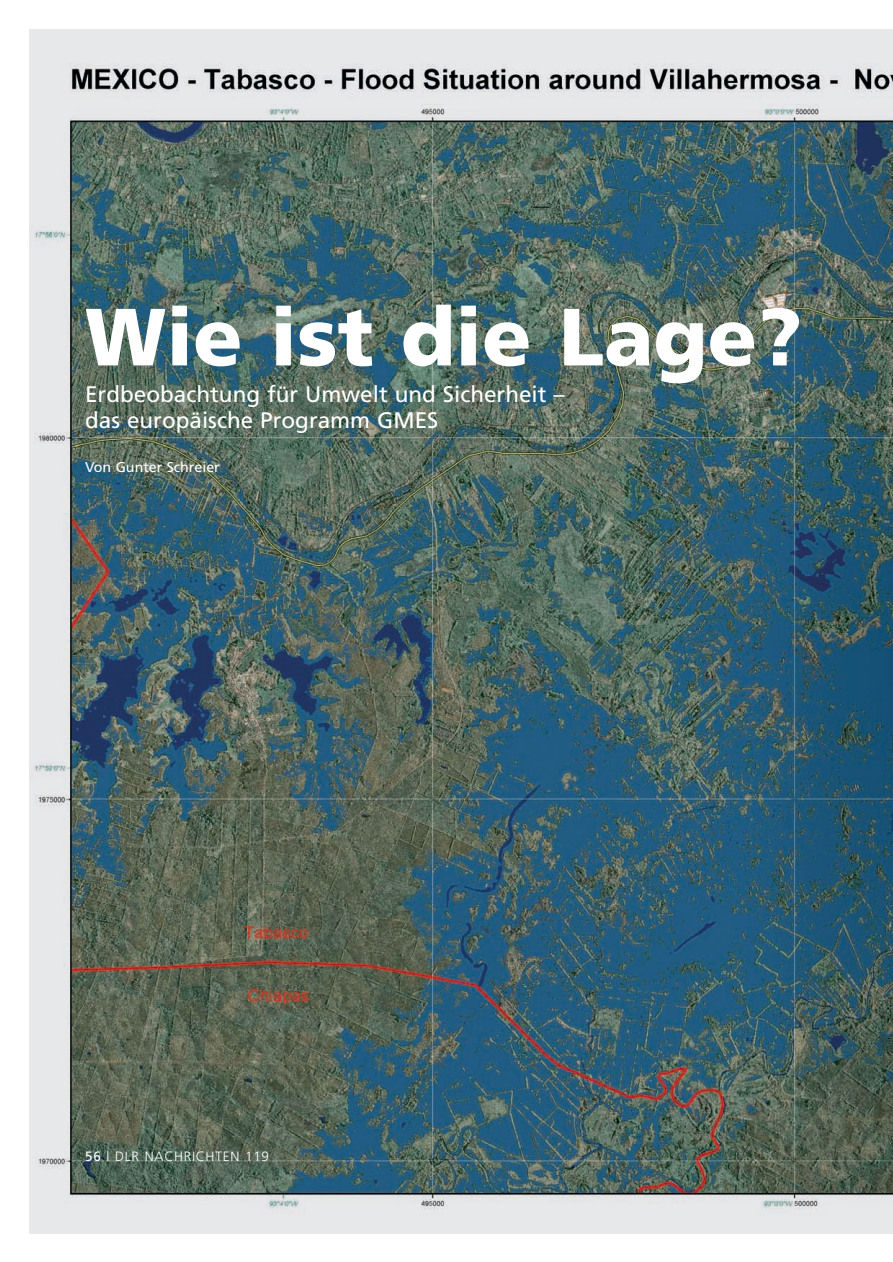
<style>
.page{position:relative;width:893px;height:1262px;background:#fff}
.page>*{position:absolute;margin:0;border:0;box-sizing:border-box;transform-origin:0 0}
.t1{font:900 81px "Frutiger";color:#fff}
.t2{font:22.5px/25.5px "Frutiger";color:#fff}
.t3{font:14.25px "Frutiger";color:#fff}
.t4{font:300 13.5px "Frutiger";letter-spacing:.055em;color:#fff}
.s1{font-weight:400}
</style>
<div class="page">
<img style="left:29px;top:29px;width:863px;height:1205px">
<h1 class="t1" style="left:85px;top:305px;width:718px">Wie ist die Lage?</h1>
<p class="t2" style="left:85px;top:383px;width:481px">Erdbeobachtung für Umwelt und Sicherheit – das europäische Programm GMES</p>
<p class="t3" style="left:85px;top:461px;width:136px">Von Gunter Schreier</p>
<p class="t4" style="left:85px;top:1150px;width:185px"><span class="s1">56</span> | DLR NACHRICHTEN 119</p>
</div>
